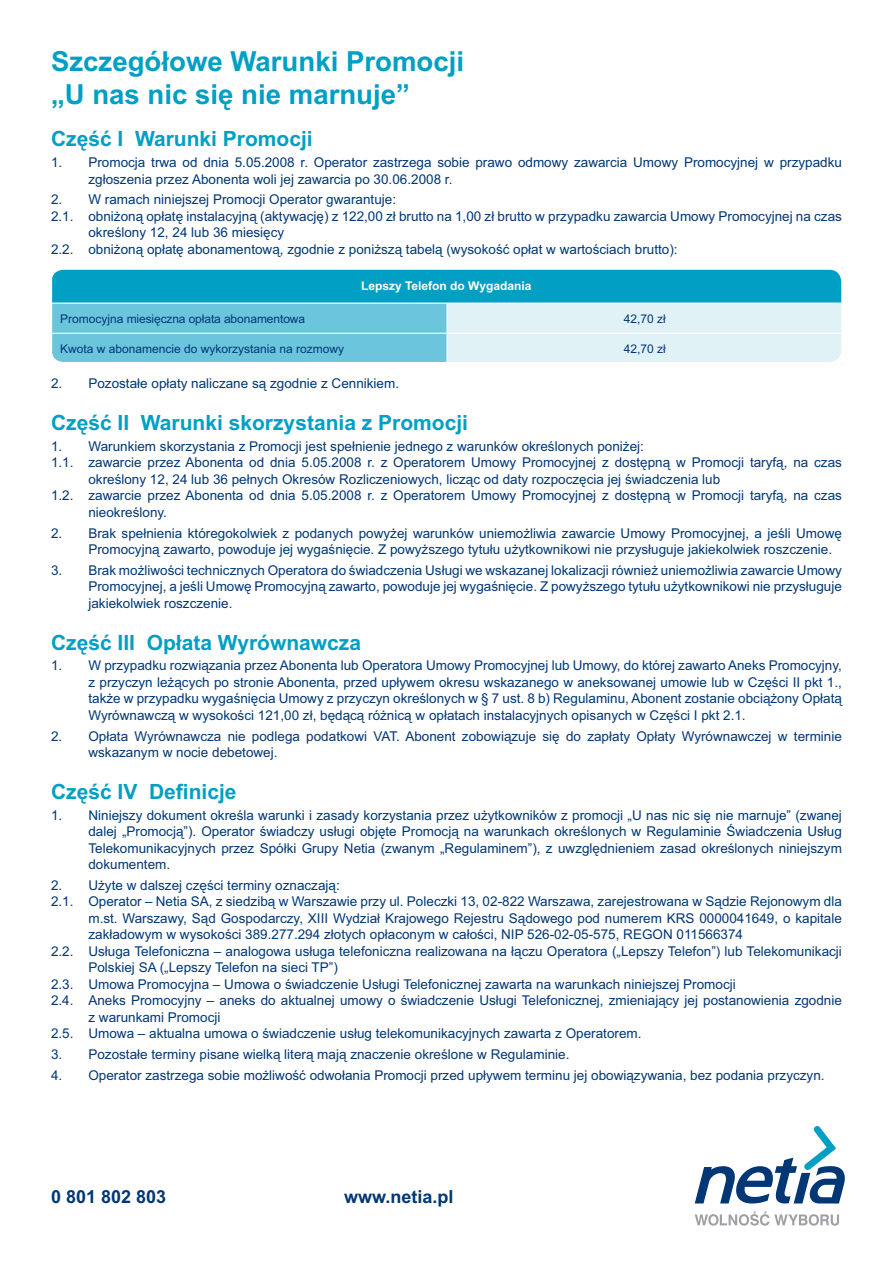
<style>
.page{position:relative;width:893px;height:1263px;background:#fff}
.page>*{position:absolute;margin:0;border:0;box-sizing:border-box;transform-origin:0 0}
.t1{font:700 27.6px/33.2px "Arial";color:#009fc3}
.t2{font:700 21px "Arial";color:#009fc3}
.t3{font:700 18px "Arial";color:#013775}
.t4{font:13.5px/16.5px "Arial";color:#013775}
.t5{font:12px "Arial";color:#013775}
.t6{font:700 12px "Arial";color:#fff}
</style>
<div class="page">
<svg style="left:695px;top:1126px;width:150px;height:78px"></svg>
<svg style="left:695px;top:1211px;width:144px;height:14px"></svg>
<div style="left:52px;top:269px;width:790px;height:34px;background:#009fc3"></div>
<svg style="left:52px;top:303px;width:788px;height:58px;background:#a7dcea"></svg>
<hr style="left:51px;top:333px;width:396px;height:1px;background:#fff">
<hr style="left:447px;top:333px;width:396px;height:1px;background:#fff">
<hr style="left:446px;top:334px;width:2px;height:30px;background:#fff">
<div style="left:45px;top:264px;width:802px;height:104px;border:6px solid #fff;border-radius:15px"></div>
<h1 class="t1" style="left:51px;top:48px;width:415px">Szczegółowe Warunki Promocji „U nas nic się nie marnuje”</h1>
<h2 class="t2" style="left:51px;top:131px;width:263px">Część I Warunki Promocji</h2>
<p class="t4" style="left:88px;top:155px;width:755px;text-indent:-37px">1. Promocja trwa od dnia 5.05.2008 r. Operator zastrzega sobie prawo odmowy zawarcia Umowy Promocyjnej w przypadku zgłoszenia przez Abonenta woli jej zawarcia po 30.06.2008 r.</p>
<p class="t4" style="left:51px;top:193px;width:347px">2. W ramach niniejszej Promocji Operator gwarantuje:</p>
<p class="t4" style="left:51px;top:209px;width:792px">2.1. obniżoną opłatę instalacyjną (aktywację) z 122,00 zł brutto na 1,00 zł brutto w przypadku zawarcia Umowy Promocyjnej na czas</p>
<p class="t4" style="left:88px;top:226px;width:197px">określony 12, 24 lub 36 miesięcy</p>
<p class="t4" style="left:51px;top:242px;width:628px">2.2. obniżoną opłatę abonamentową, zgodnie z poniższą tabelą (wysokość opłat w wartościach brutto):</p>
<p class="t6" style="left:361px;top:282px;width:172px">Lepszy Telefon do Wygadania</p>
<p class="t5" style="left:60px;top:314px;width:247px">Promocyjna miesięczna opłata abonamentowa</p>
<p class="t5" style="left:624px;top:314px;width:44px">42,70 zł</p>
<p class="t5" style="left:60px;top:345px;width:286px">Kwota w abonamencie do wykorzystania na rozmowy</p>
<p class="t5" style="left:624px;top:345px;width:44px">42,70 zł</p>
<p class="t4" style="left:51px;top:377px;width:350px">2. Pozostałe opłaty naliczane są zgodnie z Cennikiem.</p>
<h2 class="t2" style="left:51px;top:415px;width:419px">Część II Warunki skorzystania z Promocji</h2>
<p class="t4" style="left:51px;top:439px;width:594px">1. Warunkiem skorzystania z Promocji jest spełnienie jednego z warunków określonych poniżej:</p>
<p class="t4" style="left:51px;top:456px;width:792px">1.1. zawarcie przez Abonenta od dnia 5.05.2008 r. z Operatorem Umowy Promocyjnej z dostępną w Promocji taryfą, na czas</p>
<p class="t4" style="left:88px;top:472px;width:633px">określony 12, 24 lub 36 pełnych Okresów Rozliczeniowych, licząc od daty rozpoczęcia jej świadczenia lub</p>
<p class="t4" style="left:51px;top:489px;width:792px">1.2. zawarcie przez Abonenta od dnia 5.05.2008 r. z Operatorem Umowy Promocyjnej z dostępną w Promocji taryfą, na czas</p>
<p class="t4" style="left:88px;top:505px;width:80px">nieokreślony.</p>
<p class="t4" style="left:88px;top:526px;width:755px;text-indent:-37px">2. Brak spełnienia któregokolwiek z podanych powyżej warunków uniemożliwia zawarcie Umowy Promocyjnej, a jeśli Umowę<br>Promocyjną zawarto, powoduje jej wygaśnięcie. Z powyższego tytułu użytkownikowi nie przysługuje jakiekolwiek roszczenie.</p>
<p class="t4" style="left:88px;top:563px;width:755px;text-align:justify;text-indent:-37px">3. Brak możliwości technicznych Operatora do świadczenia Usługi we wskazanej lokalizacji również uniemożliwia zawarcie Umowy Promocyjnej, a jeśli Umowę Promocyjną zawarto, powoduje jej wygaśnięcie. Z powyższego tytułu użytkownikowi nie przysługuje jakiekolwiek roszczenie.</p>
<h2 class="t2" style="left:51px;top:634px;width:312px">Część III Opłata Wyrównawcza</h2>
<p class="t4" style="left:88px;top:659px;width:755px;text-align:justify;text-indent:-37px">1. W przypadku rozwiązania przez Abonenta lub Operatora Umowy Promocyjnej lub Umowy, do której zawarto Aneks Promocyjny, z przyczyn leżących po stronie Abonenta, przed upływem okresu wskazanego w aneksowanej umowie lub w Części II pkt 1., także w przypadku wygaśnięcia Umowy z przyczyn określonych w § 7 ust. 8 b) Regulaminu, Abonent zostanie obciążony Opłatą Wyrównawczą w wysokości 121,00 zł, będącą różnicą w opłatach instalacyjnych opisanych w Części I pkt 2.1.</p>
<p class="t4" style="left:88px;top:729px;width:755px;text-indent:-37px">2. Opłata Wyrównawcza nie podlega podatkowi VAT. Abonent zobowiązuje się do zapłaty Opłaty Wyrównawczej w terminie wskazanym w nocie debetowej.</p>
<h2 class="t2" style="left:51px;top:784px;width:187px">Część IV Definicje</h2>
<p class="t4" style="left:88px;top:808px;width:755px;text-align:justify;text-indent:-37px">1. Niniejszy dokument określa warunki i zasady korzystania przez użytkowników z promocji „U nas nic się nie marnuje” (zwanej dalej „Promocją”). Operator świadczy usługi objęte Promocją na warunkach określonych w Regulaminie Świadczenia Usług Telekomunikacyjnych przez Spółki Grupy Netia (zwanym „Regulaminem”), z uwzględnieniem zasad określonych niniejszym dokumentem.</p>
<p class="t4" style="left:51px;top:878px;width:290px">2. Użyte w dalszej części terminy oznaczają:</p>
<p class="t4" style="left:51px;top:895px;width:792px">2.1. Operator – Netia SA, z siedzibą w Warszawie przy ul. Poleczki 13, 02-822 Warszawa, zarejestrowana w Sądzie Rejonowym dla</p>
<p class="t4" style="left:88px;top:911px;width:755px">m.st. Warszawy, Sąd Gospodarczy, XIII Wydział Krajowego Rejestru Sądowego pod numerem KRS 0000041649, o kapitale</p>
<p class="t4" style="left:88px;top:928px;width:656px">zakładowym w wysokości 389.277.294 złotych opłaconym w całości, NIP 526-02-05-575, REGON 011566374</p>
<p class="t4" style="left:51px;top:944px;width:792px">2.2. Usługa Telefoniczna – analogowa usługa telefoniczna realizowana na łączu Operatora („Lepszy Telefon”) lub Telekomunikacji</p>
<p class="t4" style="left:88px;top:961px;width:251px">Polskiej SA („Lepszy Telefon na sieci TP”)</p>
<p class="t4" style="left:51px;top:977px;width:686px">2.3. Umowa Promocyjna – Umowa o świadczenie Usługi Telefonicznej zawarta na warunkach niniejszej Promocji</p>
<p class="t4" style="left:51px;top:994px;width:792px">2.4. Aneks Promocyjny – aneks do aktualnej umowy o świadczenie Usługi Telefonicznej, zmieniający jej postanowienia zgodnie</p>
<p class="t4" style="left:88px;top:1010px;width:134px">z warunkami Promocji</p>
<p class="t4" style="left:51px;top:1027px;width:592px">2.5. Umowa – aktualna umowa o świadczenie usług telekomunikacyjnych zawarta z Operatorem.</p>
<p class="t4" style="left:51px;top:1047px;width:520px">3. Pozostałe terminy pisane wielką literą mają znaczenie określone w Regulaminie.</p>
<p class="t4" style="left:51px;top:1068px;width:775px">4. Operator zastrzega sobie możliwość odwołania Promocji przed upływem terminu jej obowiązywania, bez podania przyczyn.</p>
<h3 class="t3" style="left:51px;top:1190px;width:117px">0 801 802 803</h3>
<h3 class="t3" style="left:344px;top:1190px;width:111px">www.netia.pl</h3>
</div>
